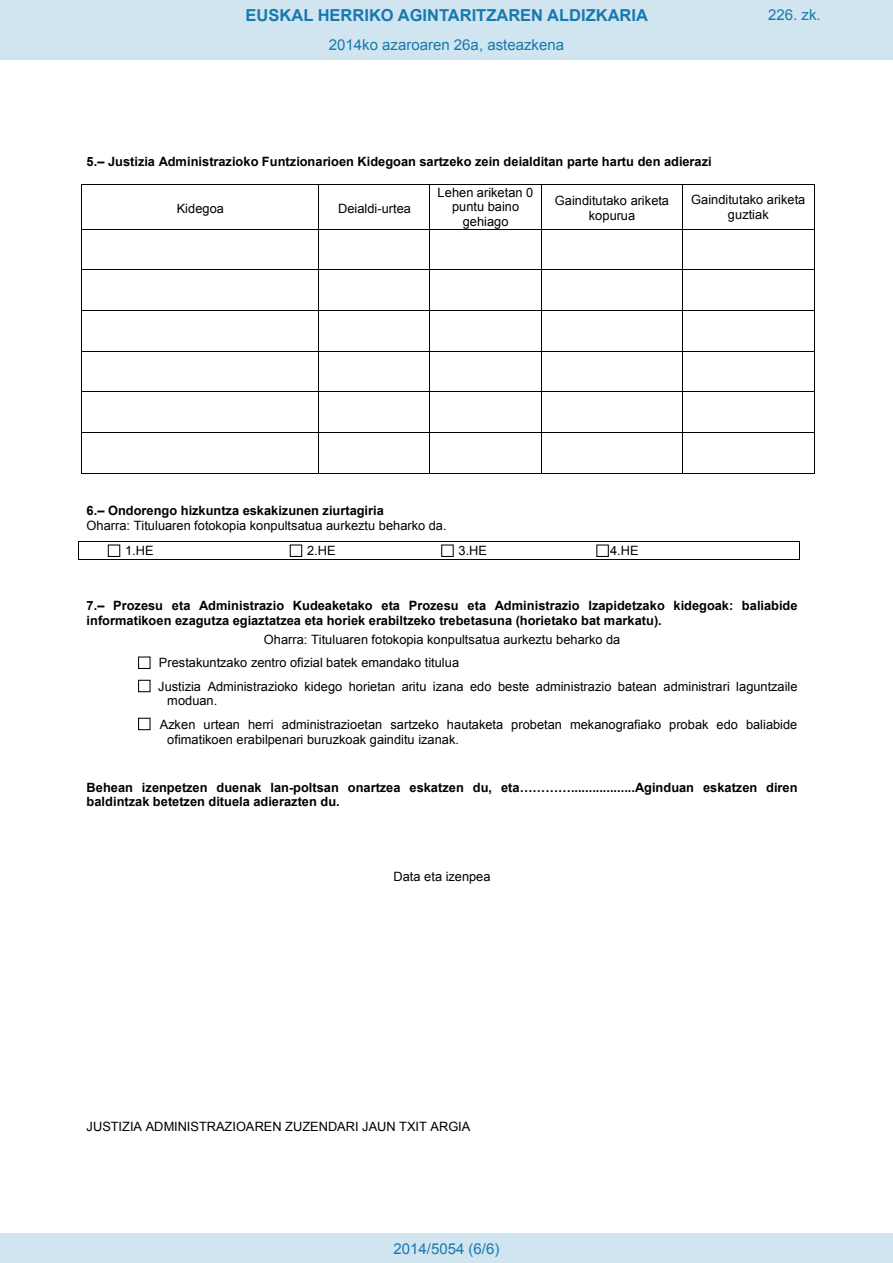
<style>
.page{position:relative;width:893px;height:1263px;background:#fff}
.page>*{position:absolute;margin:0;border:0;box-sizing:border-box;transform-origin:0 0}
.t1{font:700 16.5px "Arial";color:#1879ad}
.Paginacion_Centro{font:15px "Arial";color:#1879ad}
.t2{font:12.75px/14.9px "Arial";letter-spacing:.005em;color:#000;text-align:center}
.t3{font:700 12.75px/14.7px "Arial";letter-spacing:.005em;color:#000}
.s1{font-weight:700}
</style>
<div class="page">
<hr style="left:82px;top:184px;width:237px;height:1px;background:#000">
<hr style="left:319px;top:184px;width:111px;height:1px;background:#000">
<hr style="left:430px;top:184px;width:111px;height:1px;background:#000">
<hr style="left:541px;top:184px;width:142px;height:1px;background:#000">
<hr style="left:683px;top:184px;width:131px;height:1px;background:#000">
<hr style="left:81px;top:185px;width:1px;height:44px;background:#000">
<hr style="left:319px;top:185px;width:1px;height:44px;background:#000">
<hr style="left:430px;top:185px;width:1px;height:44px;background:#000">
<hr style="left:541px;top:185px;width:1px;height:44px;background:#000">
<hr style="left:683px;top:185px;width:1px;height:44px;background:#000">
<hr style="left:814px;top:185px;width:1px;height:44px;background:#000">
<hr style="left:82px;top:229px;width:237px;height:1px;background:#000">
<hr style="left:319px;top:229px;width:111px;height:1px;background:#000">
<hr style="left:430px;top:229px;width:111px;height:1px;background:#000">
<hr style="left:541px;top:229px;width:142px;height:1px;background:#000">
<hr style="left:683px;top:229px;width:131px;height:1px;background:#000">
<hr style="left:81px;top:229px;width:1px;height:40px;background:#000">
<hr style="left:319px;top:229px;width:1px;height:40px;background:#000">
<hr style="left:430px;top:229px;width:1px;height:40px;background:#000">
<hr style="left:541px;top:229px;width:1px;height:40px;background:#000">
<hr style="left:683px;top:229px;width:1px;height:40px;background:#000">
<hr style="left:814px;top:229px;width:1px;height:40px;background:#000">
<hr style="left:82px;top:269px;width:237px;height:1px;background:#000">
<hr style="left:319px;top:269px;width:111px;height:1px;background:#000">
<hr style="left:430px;top:269px;width:111px;height:1px;background:#000">
<hr style="left:541px;top:269px;width:142px;height:1px;background:#000">
<hr style="left:683px;top:269px;width:131px;height:1px;background:#000">
<hr style="left:81px;top:270px;width:1px;height:40px;background:#000">
<hr style="left:319px;top:270px;width:1px;height:40px;background:#000">
<hr style="left:430px;top:270px;width:1px;height:40px;background:#000">
<hr style="left:541px;top:270px;width:1px;height:40px;background:#000">
<hr style="left:683px;top:270px;width:1px;height:40px;background:#000">
<hr style="left:814px;top:270px;width:1px;height:40px;background:#000">
<hr style="left:82px;top:310px;width:237px;height:1px;background:#000">
<hr style="left:319px;top:310px;width:111px;height:1px;background:#000">
<hr style="left:430px;top:310px;width:111px;height:1px;background:#000">
<hr style="left:541px;top:310px;width:142px;height:1px;background:#000">
<hr style="left:683px;top:310px;width:131px;height:1px;background:#000">
<hr style="left:81px;top:311px;width:1px;height:40px;background:#000">
<hr style="left:319px;top:311px;width:1px;height:40px;background:#000">
<hr style="left:430px;top:311px;width:1px;height:40px;background:#000">
<hr style="left:541px;top:311px;width:1px;height:40px;background:#000">
<hr style="left:683px;top:311px;width:1px;height:40px;background:#000">
<hr style="left:814px;top:311px;width:1px;height:40px;background:#000">
<hr style="left:82px;top:351px;width:237px;height:1px;background:#000">
<hr style="left:319px;top:351px;width:111px;height:1px;background:#000">
<hr style="left:430px;top:351px;width:111px;height:1px;background:#000">
<hr style="left:541px;top:351px;width:142px;height:1px;background:#000">
<hr style="left:683px;top:351px;width:131px;height:1px;background:#000">
<hr style="left:81px;top:351px;width:1px;height:41px;background:#000">
<hr style="left:319px;top:351px;width:1px;height:41px;background:#000">
<hr style="left:430px;top:351px;width:1px;height:41px;background:#000">
<hr style="left:541px;top:351px;width:1px;height:41px;background:#000">
<hr style="left:683px;top:351px;width:1px;height:41px;background:#000">
<hr style="left:814px;top:351px;width:1px;height:41px;background:#000">
<hr style="left:82px;top:392px;width:237px;height:1px;background:#000">
<hr style="left:319px;top:392px;width:111px;height:1px;background:#000">
<hr style="left:430px;top:392px;width:111px;height:1px;background:#000">
<hr style="left:541px;top:392px;width:142px;height:1px;background:#000">
<hr style="left:683px;top:392px;width:131px;height:1px;background:#000">
<hr style="left:81px;top:392px;width:1px;height:41px;background:#000">
<hr style="left:319px;top:392px;width:1px;height:41px;background:#000">
<hr style="left:430px;top:392px;width:1px;height:41px;background:#000">
<hr style="left:541px;top:392px;width:1px;height:41px;background:#000">
<hr style="left:683px;top:392px;width:1px;height:41px;background:#000">
<hr style="left:814px;top:392px;width:1px;height:41px;background:#000">
<hr style="left:82px;top:433px;width:237px;height:1px;background:#000">
<hr style="left:319px;top:433px;width:111px;height:1px;background:#000">
<hr style="left:430px;top:433px;width:111px;height:1px;background:#000">
<hr style="left:541px;top:433px;width:142px;height:1px;background:#000">
<hr style="left:683px;top:433px;width:131px;height:1px;background:#000">
<hr style="left:81px;top:433px;width:1px;height:40px;background:#000">
<hr style="left:82px;top:473px;width:237px;height:1px;background:#000">
<hr style="left:319px;top:433px;width:1px;height:40px;background:#000">
<hr style="left:319px;top:473px;width:111px;height:1px;background:#000">
<hr style="left:430px;top:433px;width:1px;height:40px;background:#000">
<hr style="left:430px;top:473px;width:111px;height:1px;background:#000">
<hr style="left:541px;top:433px;width:1px;height:40px;background:#000">
<hr style="left:541px;top:473px;width:142px;height:1px;background:#000">
<hr style="left:683px;top:433px;width:1px;height:40px;background:#000">
<hr style="left:683px;top:473px;width:131px;height:1px;background:#000">
<hr style="left:814px;top:433px;width:1px;height:40px;background:#000">
<div style="left:108px;top:544px;width:12px;height:13px;border:1px solid #000"></div>
<div style="left:290px;top:544px;width:12px;height:13px;border:1px solid #000"></div>
<div style="left:441px;top:544px;width:13px;height:13px;border:1px solid #000"></div>
<div style="left:596px;top:544px;width:13px;height:13px;border:1px solid #000"></div>
<hr style="left:79px;top:541px;width:721px;height:1px;background:#000">
<hr style="left:79px;top:559px;width:721px;height:1px;background:#000">
<svg style="left:78px;top:541px;width:1px;height:19px"></svg>
<div style="left:138px;top:656px;width:13px;height:13px;border:1px solid #000"></div>
<div style="left:138px;top:680px;width:13px;height:12px;border:1px solid #000"></div>
<div style="left:138px;top:718px;width:13px;height:12px;border:1px solid #000"></div>
<div style="left:0;top:0;width:893px;height:60px;background:#d0e5f0"></div>
<div style="left:0;top:1233px;width:893px;height:30px;background:#d0e5f0"></div>
<p class="t1" style="left:246px;top:4px;width:404px">EUSKAL HERRIKO AGINTARITZAREN ALDIZKARIA</p>
<p class="Paginacion_Centro" style="left:768px;top:5px;width:54px">226. zk.</p>
<p class="Paginacion_Centro" style="left:329px;top:35px;width:237px">2014ko azaroaren 26a, asteazkena</p>
<p class="t3" style="left:87px;top:155px;width:627px">5.– Justizia Administrazioko Funtzionarioen Kidegoan sartzeko zein deialditan parte hartu den adierazi</p>
<p class="t2" style="left:177px;top:201px;width:49px">Kidegoa</p>
<p class="t2" style="left:338px;top:201px;width:74px">Deialdi-urtea</p>
<p class="t2" style="left:438px;top:185px;width:97px">Lehen ariketan 0 puntu baino gehiago</p>
<p class="t2" style="left:555px;top:193px;width:116px">Gainditutako ariketa kopurua</p>
<p class="t2" style="left:691px;top:192px;width:116px">Gainditutako ariketa guztiak</p>
<p class="t2" style="left:87px;top:503px;width:362px;text-align:left"><span class="s1">6.– Ondorengo hizkuntza eskakizunen ziurtagiria<br></span>Oharra: Tituluaren fotokopia konpultsatua aurkeztu beharko da.</p>
<p class="t2" style="left:125px;top:544px;width:30px">1.HE</p>
<p class="t2" style="left:307px;top:544px;width:30px">2.HE</p>
<p class="t2" style="left:458px;top:544px;width:30px">3.HE</p>
<p class="t2" style="left:610px;top:544px;width:30px">4.HE</p>
<p class="t3" style="left:87px;top:598px;width:713px">7.– Prozesu eta Administrazio Kudeaketako eta Prozesu eta Administrazio Izapidetzako kidegoak: baliabide informatikoen ezagutza egiaztatzea eta horiek erabiltzeko trebetasuna (horietako bat markatu).</p>
<p class="t2" style="left:158px;top:628px;width:641px;line-height:23.4px;text-align:left;text-indent:106px">Oharra: Tituluaren fotokopia konpultsatua aurkeztu beharko da<br>Prestakuntzako zentro ofizial batek emandako titulua<br>Justizia Administrazioko kidego horietan aritu izana edo beste administrazio batean administrari laguntzaile</p>
<p class="t2" style="left:160px;top:689px;width:639px;line-height:23.2px;text-align:left;text-indent:8px">moduan.<br>Azken urtean herri administrazioetan sartzeko hautaketa probetan mekanografiako probak edo baliabide</p>
<p class="t2" style="left:167px;top:732px;width:293px">ofimatikoen erabilpenari buruzkoak gainditu izanak.</p>
<p class="t3" style="left:87px;top:780px;width:712px">Behean izenpetzen duenak lan-poltsan onartzea eskatzen du, eta…………..................Aginduan eskatzen diren baldintzak betetzen dituela adierazten du.</p>
<p class="t2" style="left:394px;top:869px;width:99px">Data eta izenpea</p>
<p class="t2" style="left:87px;top:1119px;width:385px">JUSTIZIA ADMINISTRAZIOAREN ZUZENDARI JAUN TXIT ARGIA</p>
<p class="Paginacion_Centro" style="left:393px;top:1238px;width:107px">2014/5054 (6/6)</p>
</div>
